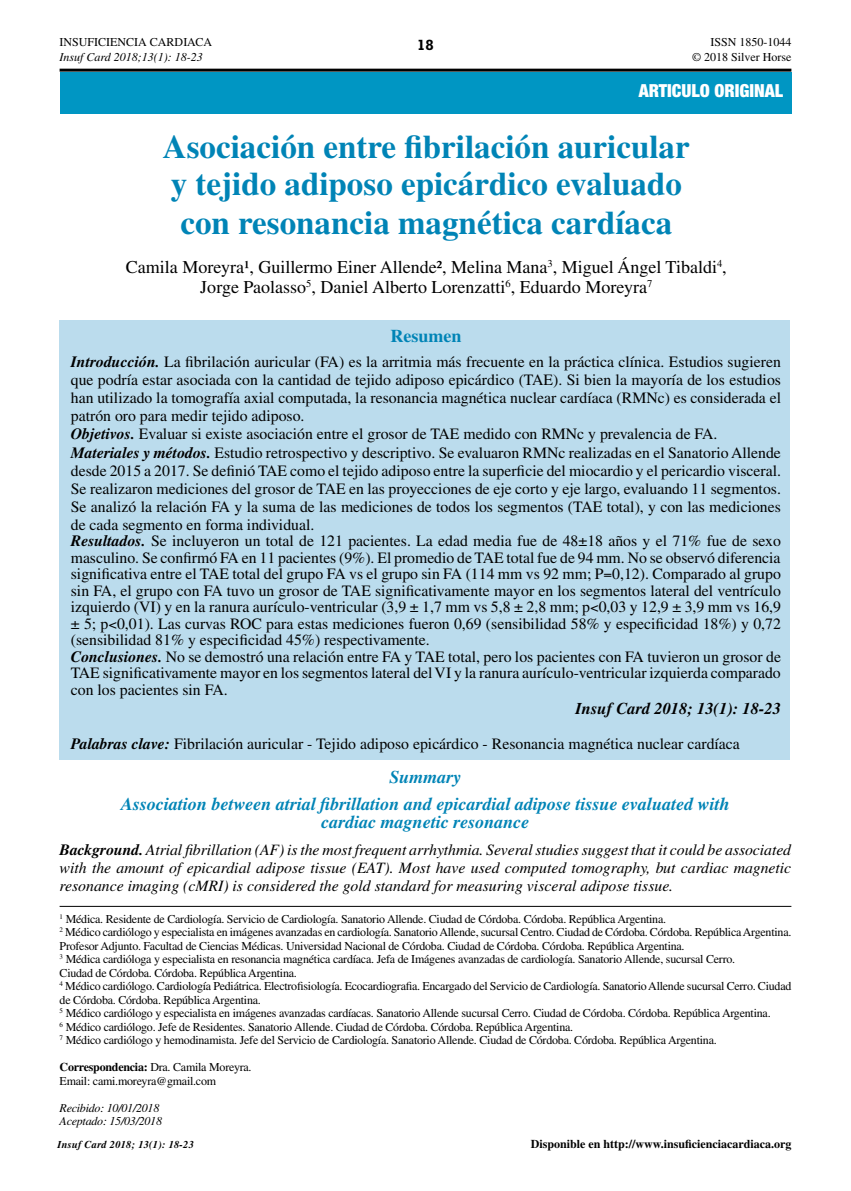
<style>
.page{position:relative;width:851px;height:1191px;background:#fff}
.page>*{position:absolute;margin:0;border:0;box-sizing:border-box;transform-origin:0 0}
.t1{font:700 33px/38.2px "Times LT Std";color:#0084b6}
.t2{font:18px/19.5px "Times LT Std";color:#000;text-align:center}
.t3{font:italic 700 18px/27px "Times LT Std";color:#0084b6;text-align:center}
.t4{font:900 condensed 18px "Helvetica Neue LT Std";color:#fff}
.t5{font:700 18px "Times LT Std";color:#0084b6}
.t6{font:italic 700 16.5px "Times LT Std";color:#000}
.t7{font:15.75px/18px "Times LT Std";color:#000}
.t8{font:italic 15.75px/18px "Times LT Std";color:#000;text-align:justify}
.t9{font:700 15px "Rockwell";color:#000}
.t10{font:12px/13.5px "Times LT Std";letter-spacing:-.02em;color:#000}
.t11{font:12px/14.4px "Times LT Std";color:#000;text-align:right}
.t12{font:700 12px "Times LT Std";color:#000}
.t13{font:italic 12px "Times LT Std";color:#000}
.t14{font:italic 12px/13.5px "Times LT Std";letter-spacing:-.02em;color:#000}
.t15{font:italic 700 10.5px "Times LT Std";letter-spacing:.02em;color:#000}
.s1{font-weight:700;font-style:italic}
.s2{font-weight:700}
</style>
<div class="page">
<hr style="left:60px;top:69px;width:731px;height:3px;background:#000">
<hr style="left:60px;top:906px;width:731px;height:1px;background:#000">
<div style="left:60px;top:320px;width:729px;height:439px;background:#bbdced"></div>
<div style="left:60px;top:72px;width:731px;height:41px;background:#0096c3"></div>
<p class="t11" style="left:60px;top:35px;width:154px">INSUFICIENCIA CARDIACA</p>
<p class="t13" style="left:60px;top:50px;width:145px">Insuf Card 2018;13(1): 18-23</p>
<p class="t11" style="left:692px;top:35px;width:101px">ISSN 1850-1044<br>© 2018 Silver Horse</p>
<p class="t9" style="left:417px;top:36px;width:18px">18</p>
<p class="t13" style="left:710px;top:36px;width:82px">C Moreyra y col.</p>
<p class="t4" style="left:638px;top:80px;width:146px">ARTICULO ORIGINAL</p>
<h1 class="t1" style="left:163px;top:127px;width:528px">Asociación entre fibrilación auricular y tejido adiposo epicárdico evaluado con resonancia magnética cardíaca</h1>
<p class="t2" style="left:126px;top:257px;width:602px">Camila Moreyra¹, Guillermo Einer Allende², Melina Mana<sup>3</sup>, Miguel Ángel Tibaldi<sup>4</sup>,<br>Jorge Paolasso<sup>5</sup>, Daniel Alberto Lorenzatti<sup>6</sup>, Eduardo Moreyra<sup>7</sup></p>
<p class="t5" style="left:390px;top:325px;width:72px">Resumen</p>
<p class="t7" style="left:71px;top:353px;width:711px"><span class="s1">Introducción.</span> La fibrilación auricular (FA) es la arritmia más frecuente en la práctica clínica. Estudios sugieren que podría estar asociada con la cantidad de tejido adiposo epicárdico (TAE). Si bien la mayoría de los estudios han utilizado la tomografía axial computada, la resonancia magnética nuclear cardíaca (RMNc) es considerada el patrón oro para medir tejido adiposo.<br><span class="s1">Objetivos.</span> Evaluar si existe asociación entre el grosor de TAE medido con RMNc y prevalencia de FA.<br><span class="s1">Materiales y métodos.</span> Estudio retrospectivo y descriptivo. Se evaluaron RMNc realizadas en el Sanatorio Allende desde 2015 a 2017. Se definió TAE como el tejido adiposo entre la superficie del miocardio y el pericardio visceral.<br>Se realizaron mediciones del grosor de TAE en las proyecciones de eje corto y eje largo, evaluando 11 segmentos.<br>Se analizó la relación FA y la suma de las mediciones de todos los segmentos (TAE total), y con las mediciones de cada segmento en forma individual.</p>
<p class="t7" style="left:71px;top:532px;width:711px;line-height:16.5px"><span class="s1">Resultados.</span> Se incluyeron un total de 121 pacientes. La edad media fue de 48±18 años y el 71% fue de sexo masculino. Se confirmó FA en 11 pacientes (9%). El promedio de TAE total fue de 94 mm. No se observó diferencia significativa entre el TAE total del grupo FA vs el grupo sin FA (114 mm vs 92 mm; P 0,12). Comparado al grupo sin FA, el grupo con FA tuvo un grosor de TAE significativamente mayor en los segmentos lateral del ventrículo izquierdo (VI) y en la ranura aurículo-ventricular (3,9 ± 1,7 mm vs 5,8 ± 2,8 mm; p 0,03 y 12,9 ± 3,9 mm vs 16,9 ± 5; p 0,01). Las curvas ROC para estas mediciones fueron 0,69 (sensibilidad 58% y especificidad 18%) y 0,72 (sensibilidad 81% y especificidad 45%) respectivamente.<br><span class="s1">Conclusiones.</span> No se demostró una relación entre FA y TAE total, pero los pacientes con FA tuvieron un grosor de TAE significativamente mayor en los segmentos lateral del VI y la ranura aurículo-ventricular izquierda comparado con los pacientes sin FA.</p>
<p class="t6" style="left:575px;top:699px;width:207px">Insuf Card 2018; 13(1): 18-23</p>
<p class="t7" style="left:71px;top:734px;width:670px"><span class="s1">Palabras clave:</span> Fibrilación auricular - Tejido adiposo epicárdico - Resonancia magnética nuclear cardíaca</p>
<p class="t3" style="left:121px;top:762px;width:610px">Summary<br>Association between atrial fibrillation and epicardial adipose tissue evaluated with</p>
<p class="t3" style="left:321px;top:807px;width:209px">cardiac magnetic resonance</p>
<p class="t8" style="left:60px;top:840px;width:733px"><span class="s2">Background.</span> Atrial fibrillation (AF) is the most frequent arrhythmia. Several studies suggest that it could be associated with the amount of epicardial adipose tissue (EAT). Most have used computed tomography, but cardiac magnetic resonance imaging (cMRI) is considered the gold standard for measuring visceral adipose tissue.</p>
<p class="t10" style="left:60px;top:912px;width:733px"><sup>1</sup> Médica. Residente de Cardiología. Servicio de Cardiología. Sanatorio Allende. Ciudad de Córdoba. Córdoba. República Argentina.<br><sup>2</sup> Médico cardiólogo y especialista en imágenes avanzadas en cardiología. Sanatorio Allende, sucursal Centro. Ciudad de Córdoba. Córdoba. República Argentina.<br>Profesor Adjunto. Facultad de Ciencias Médicas. Universidad Nacional de Córdoba. Ciudad de Córdoba. Córdoba. República Argentina.<br><sup>3</sup> Médica cardióloga y especialista en resonancia magnética cardíaca. Jefa de Imágenes avanzadas de cardiología. Sanatorio Allende, sucursal Cerro.<br>Ciudad de Córdoba. Córdoba. República Argentina.<br><sup>4</sup> Médico cardiólogo. Cardiología Pediátrica. Electrofisiología. Ecocardiografia. Encargado del Servicio de Cardiología. Sanatorio Allende sucursal Cerro. Ciudad de Córdoba. Córdoba. República Argentina.<br><sup>5</sup> Médico cardiólogo y especialista en imágenes avanzadas cardíacas. Sanatorio Allende sucursal Cerro. Ciudad de Córdoba. Córdoba. República Argentina.<br><sup>6</sup> Médico cardiólogo. Jefe de Residentes. Sanatorio Allende. Ciudad de Córdoba. Córdoba. República Argentina.<br><sup>7</sup> Médico cardiólogo y hemodinamista. Jefe del Servicio de Cardiología. Sanatorio Allende. Ciudad de Córdoba. Córdoba. República Argentina.</p>
<p class="t10" style="left:60px;top:1060px;width:193px"><span class="s2">Correspondencia:</span> Dra. Camila Moreyra.<br>Email: cami.moreyra@gmail.com</p>
<p class="t14" style="left:60px;top:1101px;width:104px">Recibido: 10/01/2018<br>Aceptado: 15/03/2018</p>
<p class="t15" style="left:57px;top:1137px;width:138px">Insuf Card 2018; 13(1): 18-23</p>
<p class="t12" style="left:530px;top:1136px;width:262px">Disponible en http://www.insuficienciacardiaca.org</p>
</div>
